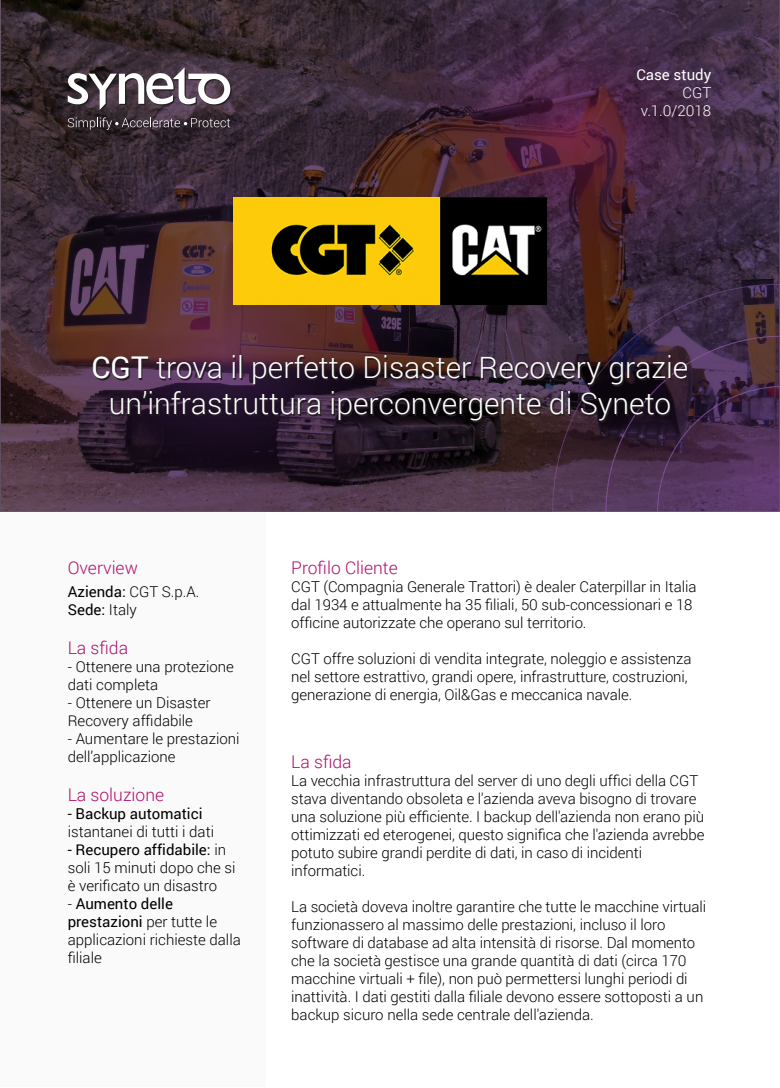
<style>
.page{position:relative;width:780px;height:1088px;background:#fff}
.page>*{position:absolute;margin:0;border:0;box-sizing:border-box;transform-origin:0 0}
.t1{font:300 30px/36px "Roboto";color:#fff;text-align:center}
.t2{font:300 17.5px "Roboto";color:#ad0f6c}
.t3{font:300 15px/18px "Roboto";letter-spacing:-.005em;color:#000}
.t4{font:15px "Roboto";color:#000}
.t5{font:300 15px/18px "Roboto";color:#fff;text-align:right}
.t6{font:15px "Roboto";color:#fff}
.s1{font-weight:400}
</style>
<div class="page">
<div style="left:0;top:511px;width:266px;height:576px;background:#fafafa"></div>
<svg style="left:0;top:0;width:531px;height:511px;background:#37282e"></svg>
<svg style="left:310px;top:0;width:470px;height:390px;background:#442940"></svg>
<svg style="left:531px;top:252px;width:249px;height:259px;background:#3d2838"></svg>
<svg style="left:0;top:101px;width:478px;height:410px;background:#3e2733"></svg>
<svg style="left:552px;top:284px;width:228px;height:228px;background:#3e2938"></svg>
<svg style="left:605px;top:336px;width:175px;height:176px;background:#412845"></svg>
<svg style="left:68px;top:67px;width:163px;height:44px"></svg>
<svg style="left:68px;top:117px;width:163px;height:14px;background:#4d4349"></svg>
<img style="left:234px;top:198px;width:312px;height:106px">
<p class="t6" style="left:636px;top:64px;width:76px">Case study</p>
<p class="t5" style="left:640px;top:83px;width:72px">CGT v.1.0/2018</p>
<h1 class="t1" style="left:91px;top:349px;width:598px"><span class="s1">CGT</span> trova il perfetto Disaster Recovery grazie un’infrastruttura iperconvergente di Syneto</h1>
<p class="t2" style="left:68px;top:556px;width:72px">Overview</p>
<p class="t3" style="left:68px;top:582px;width:133px"><span class="s1">Azienda:</span> CGT S.p.A.<br><span class="s1">Sede:</span> Italy</p>
<p class="t2" style="left:68px;top:636px;width:62px">La sfida</p>
<p class="t3" style="left:68px;top:657px;width:168px">- Ottenere una protezione dati completa</p>
<p class="t3" style="left:68px;top:693px;width:144px">- Ottenere un Disaster<br>Recovery affidabile</p>
<p class="t3" style="left:68px;top:729px;width:173px">- Aumentare le prestazioni dell’applicazione</p>
<p class="t2" style="left:68px;top:783px;width:98px">La soluzione</p>
<p class="t4" style="left:68px;top:803px;width:136px">- Backup automatici</p>
<p class="t3" style="left:68px;top:822px;width:148px">istantanei di tutti i dati</p>
<p class="t3" style="left:68px;top:840px;width:169px"><span class="s1">- Recupero affidabile:</span> in soli 15 minuti dopo che si è verificato un disastro</p>
<p class="t3" style="left:68px;top:894px;width:174px">- <span class="s1">Aumento delle prestazioni</span> per tutte le applicazioni richieste dalla filiale</p>
<p class="t2" style="left:291px;top:555px;width:108px">Profilo Cliente</p>
<p class="t3" style="left:291px;top:577px;width:407px">CGT (Compagnia Generale Trattori) è dealer Caterpillar in Italia dal 1934 e attualmente ha 35 filiali, 50 sub-concessionari e 18 officine autorizzate che operano sul territorio.</p>
<p class="t3" style="left:291px;top:649px;width:402px">CGT offre soluzioni di vendita integrate, noleggio e assistenza nel settore estrattivo, grandi opere, infrastrutture, costruzioni, generazione di energia, Oil&amp;Gas e meccanica navale.</p>
<p class="t2" style="left:291px;top:749px;width:62px">La sfida</p>
<p class="t3" style="left:291px;top:771px;width:414px">La vecchia infrastruttura del server di uno degli uffici della CGT stava diventando obsoleta e l'azienda aveva bisogno di trovare una soluzione più efficiente. I backup dell'azienda non erano più ottimizzati ed eterogenei, questo significa che l'azienda avrebbe potuto subire grandi perdite di dati, in caso di incidenti informatici.</p>
<p class="t3" style="left:291px;top:897px;width:416px">La società doveva inoltre garantire che tutte le macchine virtuali funzionassero al massimo delle prestazioni, incluso il loro software di database ad alta intensità di risorse. Dal momento che la società gestisce una grande quantità di dati (circa 170 macchine virtuali + file), non può permettersi lunghi periodi di inattività. I dati gestiti dalla filiale devono essere sottoposti a un backup sicuro nella sede centrale dell'azienda.</p>
</div>
